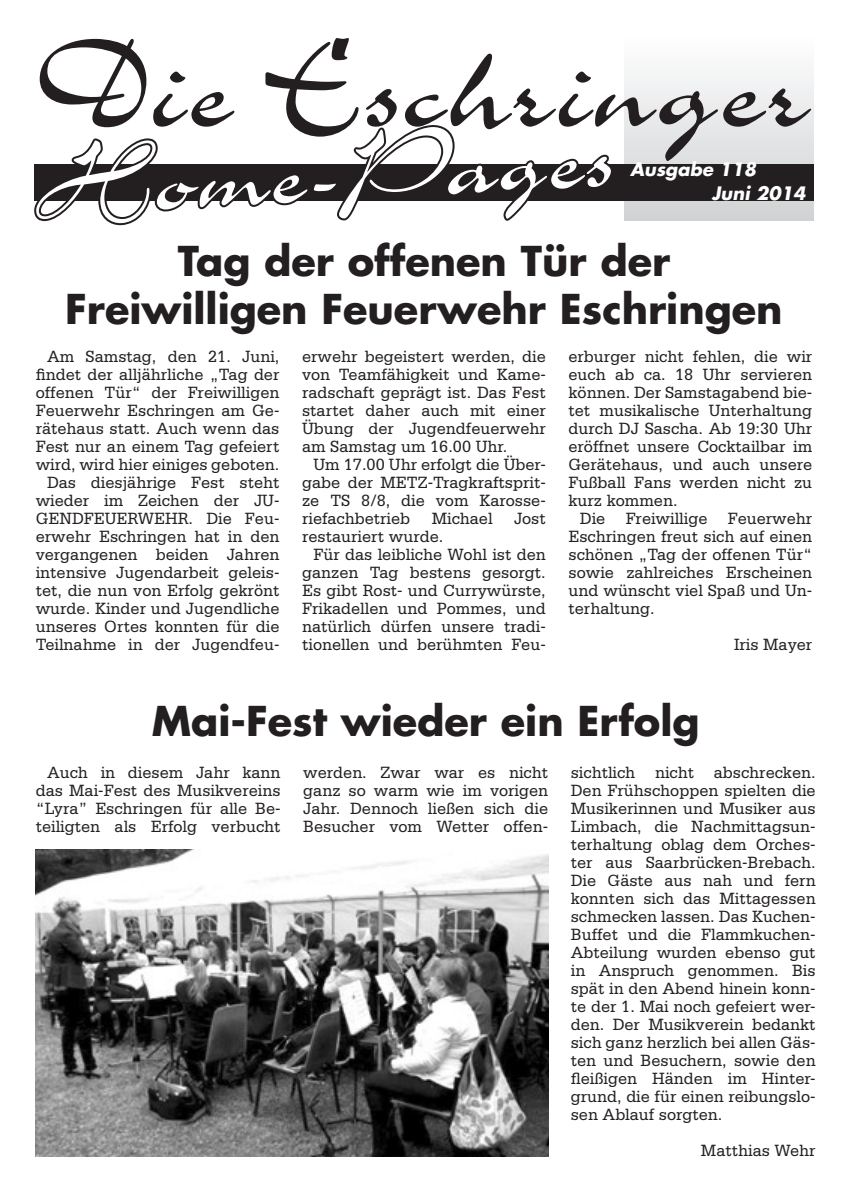
<style>
.page{position:relative;width:848px;height:1191px;background:#fff}
.page>*{position:absolute;margin:0;border:0;box-sizing:border-box;transform-origin:0 0}
.t1{font:142px "Charme LT";color:#231f20}
.t2{font:112px "Charme LT";color:#fff}
.Uberschrift{font:700 40px "Futura LT";color:#231f20}
.t3{font:italic 700 18px "Futura LT";color:#fff}
.Grundtext{font:17.2px/18px "Serifa LT";color:#231f20;text-align:justify;scale:.95 1}
</style>
<div class="page">
<svg style="left:624px;top:73px;width:190px;height:148px"></svg>
<div style="left:34px;top:164px;width:780px;height:37px;background:#231f20"></div>
<svg style="left:34px;top:125px;width:575px;height:101px"></svg>
<img style="left:36px;top:849px;width:512px;height:308px">
<p class="t1" style="left:36px;top:20px;width:778px">Die Eschringer</p>
<p class="t2" style="left:33px;top:132px;width:580px;rotate:-3deg">Home-Pages</p>
<p class="t3" style="left:630px;top:158px;width:128px">Ausgabe 118</p>
<p class="t3" style="left:711px;top:181px;width:95px">Juni 2014</p>
<p class="Uberschrift" style="left:178px;top:234px;width:494px">Tag der offenen Tür der</p>
<p class="Uberschrift" style="left:65px;top:282px;width:719px">Freiwilligen Feuerwehr Eschringen</p>
<p class="Grundtext" style="left:36px;top:347px;width:258px;text-indent:11px">Am Samstag, den 21. Juni, findet der alljährliche „Tag der offenen Tür“ der Freiwilligen Feuerwehr Eschringen am Ge&shy;rätehaus statt. Auch wenn das Fest nur an einem Tag gefeiert wird, wird hier einiges geboten.</p>
<p class="Grundtext" style="left:36px;top:473px;width:258px;text-indent:11px">Das diesjährige Fest steht wieder im Zeichen der JU-GENDFEUERWEHR. Die Feu&shy;erwehr Eschringen hat in den vergangenen beiden Jahren intensive Jugendarbeit geleis&shy;tet, die nun von Erfolg gekrönt wurde. Kinder und Jugendliche unseres Ortes konnten für die Teilnahme in der Jugendfeu-</p>
<p class="Grundtext" style="left:302px;top:347px;width:258px">erwehr begeistert werden, die von Teamfähigkeit und Kame&shy;radschaft geprägt ist. Das Fest startet daher auch mit einer Übung der Jugendfeuerwehr am Samstag um 16.00 Uhr.</p>
<p class="Grundtext" style="left:302px;top:455px;width:258px;text-indent:11px">Um 17.00 Uhr erfolgt die Über&shy;gabe der METZ-Tragkraftsprit&shy;ze TS 8/8, die vom Karosse&shy;riefachbetrieb Michael Jost restauriert wurde.</p>
<p class="Grundtext" style="left:302px;top:545px;width:258px;text-indent:11px">Für das leibliche Wohl ist den ganzen Tag bestens gesorgt.<br>Es gibt Rost- und Currywürste, Frikadellen und Pommes, und natürlich dürfen unsere tradi&shy;tionellen und berühmten Feu-</p>
<p class="Grundtext" style="left:568px;top:347px;width:258px">erburger nicht fehlen, die wir euch ab ca. 18 Uhr servieren können. Der Samstagabend bie&shy;tet musikalische Unterhaltung durch DJ Sascha. Ab 19:30 Uhr eröffnet unsere Cocktailbar im Gerätehaus, und auch unsere Fußball Fans werden nicht zu kurz kommen.</p>
<p class="Grundtext" style="left:568px;top:509px;width:258px;text-indent:11px">Die Freiwillige Feuerwehr Eschringen freut sich auf einen schönen „Tag der offenen Tür“ sowie zahlreiches Erscheinen und wünscht viel Spaß und Un&shy;terhaltung.</p>
<p class="Grundtext" style="left:734px;top:635px;width:84px">Iris Mayer</p>
<p class="Uberschrift" style="left:152px;top:694px;width:549px">Mai-Fest wieder ein Erfolg</p>
<p class="Grundtext" style="left:36px;top:763px;width:259px;text-indent:11px">Auch in diesem Jahr kann das Mai-Fest des Musikvereins “Lyra” Eschringen für alle Be&shy;teiligten als Erfolg verbucht</p>
<p class="Grundtext" style="left:303px;top:763px;width:259px">werden. Zwar war es nicht ganz so warm wie im vorigen Jahr. Dennoch ließen sich die Besucher vom Wetter offen-</p>
<p class="Grundtext" style="left:571px;top:763px;width:259px">sichtlich nicht abschrecken.<br>Den Frühschoppen spielten die Musikerinnen und Musiker aus Limbach, die Nachmittagsun&shy;terhaltung oblag dem Orches&shy;ter aus Saarbrücken-Brebach.<br>Die Gäste aus nah und fern konnten sich das Mittagessen schmecken lassen. Das Kuchen-Buffet und die Flammkuchen-Abteilung wurden ebenso gut in Anspruch genommen. Bis spät in den Abend hinein konn&shy;te der 1. Mai noch gefeiert wer&shy;den. Der Musikverein bedankt sich ganz herzlich bei allen Gäs&shy;ten und Besuchern, sowie den fleißigen Händen im Hinter&shy;grund, die für einen reibungslo&shy;sen Ablauf sorgten.</p>
<p class="Grundtext" style="left:701px;top:1141px;width:122px">Matthias Wehr</p>
</div>
